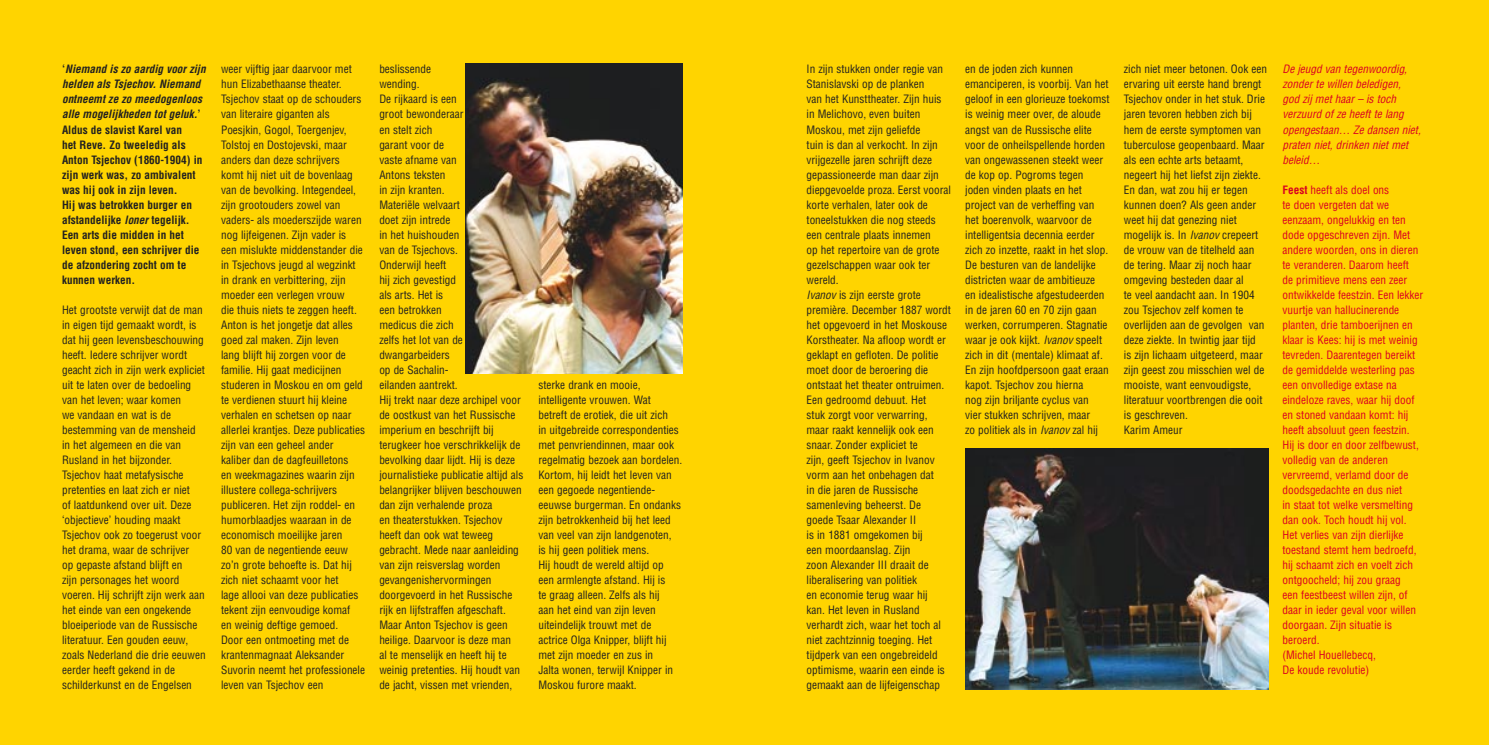
<style>
.page{position:relative;width:1489px;height:745px;background:#fff}
.page>*{position:absolute;margin:0;border:0;box-sizing:border-box;transform-origin:0 0}
._01_Bodytekst{font:condensed 11.25px/15px "Helvetica";color:#222120}
._01_Bodytekst-2{font:condensed 11.25px/15px "Helvetica";color:#d90021}
._01_Bodytekst-3{font:700 condensed 11.25px/15px "Helvetica";color:#222120}
._01_Bodytekst-4{font:italic condensed 11.25px/15px "Helvetica";color:#d90021}
.s1{font-style:italic}
.s2{font-weight:700}
</style>
<div class="page">
<div style="left:0;top:0;width:1488px;height:744px;background:#ffd400"></div>
<img style="left:465px;top:63px;width:217px;height:310px">
<img style="left:965px;top:448px;width:303px;height:240px">
<p class="_01_Bodytekst-3" style="left:62px;top:62px;width:145px">‘<span class="s1">Niemand is zo aardig voor zijn helden als Tsjechov. Niemand ontneemt ze zo meedogenloos alle mogelijkheden tot geluk.</span>’<br>Aldus de slavist Karel van<br>het Reve. Zo tweeledig als<br>Anton Tsjechov (1860-1904) in zijn werk was, zo ambivalent was hij ook in zijn leven.<br>Hij was betrokken burger en afstandelijke <span class="s1">loner</span> tegelijk.<br>Een arts die midden in het leven stond, een schrijver die de afzondering zocht om te kunnen werken.</p>
<p class="_01_Bodytekst" style="left:62px;top:302px;width:145px">Het grootste verwijt dat de man in eigen tijd gemaakt wordt, is dat hij geen levensbeschouwing heeft. Iedere schrijver wordt geacht zich in zijn werk expliciet uit te laten over de bedoeling van het leven; waar komen<br>we vandaan en wat is de bestemming van de mensheid in het algemeen en die van<br>Rusland in het bijzonder.<br>Tsjechov haat metafysische pretenties en laat zich er niet<br>of laatdunkend over uit. Deze ‘objectieve’ houding maakt<br>Tsjechov ook zo toegerust voor het drama, waar de schrijver<br>op gepaste afstand blijft en<br>zijn personages het woord voeren. Hij schrijft zijn werk aan het einde van een ongekende bloeiperiode van de Russische literatuur. Een gouden eeuw, zoals Nederland die drie eeuwen eerder heeft gekend in de schilderkunst en de Engelsen</p>
<p class="_01_Bodytekst" style="left:221px;top:62px;width:145px">weer vijftig jaar daarvoor met hun Elizabethaanse theater.<br>Tsjechov staat op de schouders van literaire giganten als<br>Poesjkin, Gogol, Toergenjev,<br>Tolstoj en Dostojevski, maar anders dan deze schrijvers<br>komt hij niet uit de bovenlaag van de bevolking. Integendeel, zijn grootouders zowel van vaders- als moederszijde waren nog lijfeigenen. Zijn vader is<br>een mislukte middenstander die in Tsjechovs jeugd al wegzinkt in drank en verbittering, zijn moeder een verlegen vrouw<br>die thuis niets te zeggen heeft.<br>Anton is het jongetje dat alles goed zal maken. Zijn leven<br>lang blijft hij zorgen voor de familie. Hij gaat medicijnen studeren in Moskou en om geld te verdienen stuurt hij kleine verhalen en schetsen op naar allerlei krantjes. Deze publicaties zijn van een geheel ander kaliber dan de dagfeuilletons<br>en weekmagazines waarin zijn illustere collega-schrijvers publiceren. Het zijn roddel- en humorblaadjes waaraan in de economisch moeilijke jaren<br>80 van de negentiende eeuw zo’n grote behoefte is. Dat hij zich niet schaamt voor het<br>lage allooi van deze publicaties tekent zijn eenvoudige komaf<br>en weinig deftige gemoed.<br>Door een ontmoeting met de krantenmagnaat Aleksander<br>Suvorin neemt het professionele leven van Tsjechov een</p>
<p class="_01_Bodytekst" style="left:379px;top:62px;width:145px">beslissende<br>wending.<br>De rijkaard is een<br>groot bewonderaar<br>en stelt zich<br>garant voor de<br>vaste afname van<br>Antons teksten<br>in zijn kranten.<br>Materiële welvaart<br>doet zijn intrede<br>in het huishouden<br>van de Tsjechovs.<br>Onderwijl heeft<br>hij zich gevestigd<br>als arts. Het is<br>een betrokken<br>medicus die zich<br>zelfs het lot van de dwangarbeiders<br>op de Sachalin-<br>eilanden aantrekt.<br>Hij trekt naar deze archipel voor de oostkust van het Russische imperium en beschrijft bij terugkeer hoe verschrikkelijk de bevolking daar lijdt. Hij is deze journalistieke publicatie altijd als belangrijker blijven beschouwen dan zijn verhalende proza<br>en theaterstukken. Tsjechov heeft dan ook wat teweeg gebracht. Mede naar aanleiding van zijn reisverslag worden gevangenishervormingen doorgevoerd in het Russische rijk en lijfstraffen afgeschaft.</p>
<p class="_01_Bodytekst" style="left:379px;top:617px;width:142px">Maar Anton Tsjechov is geen heilige. Daarvoor is deze man al te menselijk en heeft hij te weinig pretenties. Hij houdt van de jacht, vissen met vrienden,</p>
<p class="_01_Bodytekst" style="left:538px;top:377px;width:145px">sterke drank en mooie, intelligente vrouwen. Wat betreft de erotiek, die uit zich<br>in uitgebreide correspondenties met penvriendinnen, maar ook regelmatig bezoek aan bordelen.<br>Kortom, hij leidt het leven van een gegoede negentiende&shy;eeuwse burgerman. En ondanks zijn betrokkenheid bij het leed van veel van zijn landgenoten,<br>is hij geen politiek mens.<br>Hij houdt de wereld altijd op<br>een armlengte afstand. Hij is<br>te graag alleen. Zelfs als hij<br>aan het eind van zijn leven uiteindelijk trouwt met de actrice Olga Knipper, blijft hij met zijn moeder en zus in<br>Jalta wonen, terwijl Knipper in<br>Moskou furore maakt.</p>
<p class="_01_Bodytekst" style="left:806px;top:62px;width:146px">In zijn stukken onder regie van<br>Stanislavski op de planken<br>van het Kunsttheater. Zijn huis in Melichovo, even buiten<br>Moskou, met zijn geliefde<br>tuin is dan al verkocht. In zijn vrijgezelle jaren schrijft deze gepassioneerde man daar zijn diepgevoelde proza. Eerst vooral korte verhalen, later ook de toneelstukken die nog steeds een centrale plaats innemen<br>op het repertoire van de grote gezelschappen waar ook ter wereld.</p>
<p class="_01_Bodytekst" style="left:806px;top:287px;width:146px"><span class="s1">Ivanov</span> is zijn eerste grote première. December 1887 wordt het opgevoerd in het Moskouse<br>Korstheater. Na afloop wordt er geklapt en gefloten. De politie moet door de beroering die ontstaat het theater ontruimen.<br>Een gedroomd debuut. Het<br>stuk zorgt voor verwarring, maar raakt kennelijk ook een snaar. Zonder expliciet te<br>zijn, geeft Tsjechov in Ivanov vorm aan het onbehagen dat<br>in die jaren de Russische samenleving beheerst. De<br>goede Tsaar Alexander II<br>is in 1881 omgekomen bij<br>een moordaanslag. Zijn<br>zoon Alexander III draait de liberalisering van politiek<br>en economie terug waar hij<br>kan. Het leven in Rusland verhardt zich, waar het toch al niet zachtzinnig toeging. Het tijdperk van een ongebreideld optimisme, waarin een einde is gemaakt aan de lijfeigenschap</p>
<p class="_01_Bodytekst" style="left:965px;top:62px;width:146px">en de joden zich kunnen emanciperen, is voorbij. Van het geloof in een glorieuze toekomst is weinig meer over, de aloude angst van de Russische elite voor de onheilspellende horden van ongewassenen steekt weer de kop op. Pogroms tegen joden vinden plaats en het project van de verheffing van het boerenvolk, waarvoor de intelligentsia decennia eerder zich zo inzette, raakt in het slop.<br>De besturen van de landelijke districten waar de ambitieuze<br>en idealistische afgestudeerden in de jaren 60 en 70 zijn gaan werken, corrumperen. Stagnatie waar je ook kijkt. <span class="s1">Ivanov</span> speelt zich in dit (mentale) klimaat af.<br>En zijn hoofdpersoon gaat eraan kapot. Tsjechov zou hierna<br>nog zijn briljante cyclus van<br>vier stukken schrijven, maar<br>zo politiek als in <span class="s1">Ivanov</span> zal hij</p>
<p class="_01_Bodytekst" style="left:1123px;top:62px;width:145px">zich niet meer betonen. Ook een ervaring uit eerste hand brengt<br>Tsjechov onder in het stuk. Drie jaren tevoren hebben zich bij hem de eerste symptomen van tuberculose geopenbaard. Maar als een echte arts betaamt, negeert hij het liefst zijn ziekte.<br>En dan, wat zou hij er tegen kunnen doen? Als geen ander weet hij dat genezing niet mogelijk is. In <span class="s1">Ivanov</span> crepeert de vrouw van de titelheld aan de tering. Maar zij noch haar omgeving besteden daar al<br>te veel aandacht aan. In 1904 zou Tsjechov zelf komen te overlijden aan de gevolgen van deze ziekte. In twintig jaar tijd<br>is zijn lichaam uitgeteerd, maar zijn geest zou misschien wel de mooiste, want eenvoudigste, literatuur voortbrengen die ooit is geschreven.</p>
<p class="_01_Bodytekst" style="left:1123px;top:422px;width:60px">Karim Ameur</p>
<p class="_01_Bodytekst-4" style="left:1282px;top:62px;width:140px">De jeugd van tegenwoordig, zonder te willen beledigen,<br>god zij met haar – is toch verzuurd of ze heeft te lang opengestaan… Ze dansen niet, praten niet, drinken niet met beleid…</p>
<p class="_01_Bodytekst-2" style="left:1282px;top:182px;width:142px"><span class="s2">Feest</span> heeft als doel ons<br>te doen vergeten dat we eenzaam, ongelukkig en ten dode opgeschreven zijn. Met andere woorden, ons in dieren te veranderen. Daarom heeft<br>de primitieve mens een zeer ontwikkelde feestzin. Een lekker vuurtje van hallucinerende planten, drie tamboerijnen en klaar is Kees: hij is met weinig tevreden. Daarentegen bereikt de gemiddelde westerling pas een onvolledige extase na eindeloze raves, waar hij doof en stoned vandaan komt: hij heeft absoluut geen feestzin.<br>Hij is door en door zelfbewust, volledig van de anderen vervreemd, verlamd door de doodsgedachte en dus niet<br>in staat tot welke versmelting dan ook. Toch houdt hij vol.<br>Het verlies van zijn dierlijke toestand stemt hem bedroefd, hij schaamt zich en voelt zich ontgoocheld; hij zou graag<br>een feestbeest willen zijn, of daar in ieder geval voor willen doorgaan. Zijn situatie is beroerd.</p>
<p class="_01_Bodytekst-2" style="left:1282px;top:647px;width:95px">(Michel Houellebecq,<br>De koude revolutie)</p>
</div>
